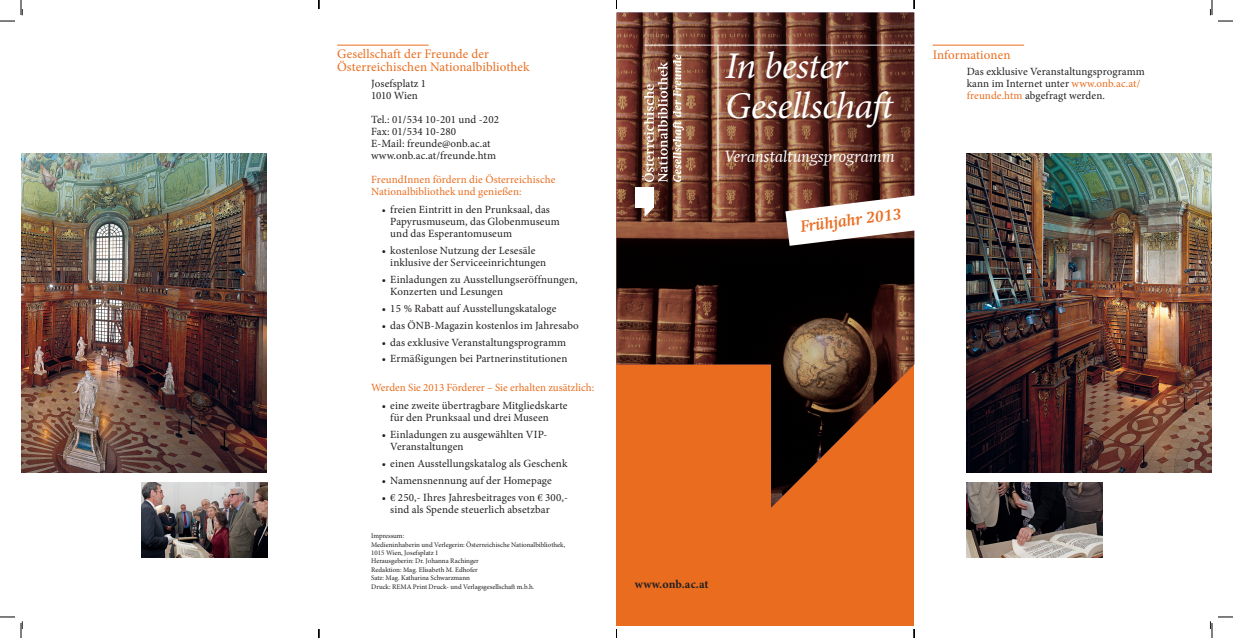
<style>
.page{position:relative;width:1233px;height:638px;background:#fff}
.page>*{position:absolute;margin:0;border:0;box-sizing:border-box;transform-origin:0 0}
.t1{font:italic 37.7px/40px "Minion Pro";letter-spacing:-.015em;color:#fff}
.t2{font:italic 16px "Swift";letter-spacing:.01em;color:#fff}
.t3{font:italic 700 16px "Swift";color:#ea6d1f}
.t4{font:13px "Minion Pro";letter-spacing:.005em;color:#ea6d1f}
.t5{font:700 12px "Minion Pro";letter-spacing:.005em;color:#231f20}
.t6{font:11px/12px "Minion Pro";letter-spacing:.01em;color:#231f20}
.t7{font:11px/12px "Minion Pro";letter-spacing:.005em;color:#ea6d1f}
.t8{font:7px/8.4px "Minion Pro";color:#231f20}
.s1{color:#ea6d1f}
.s2{font-size:10.5px}
.s3{font-size:6.2px}
</style>
<div class="page">
<hr style="left:932px;top:45px;width:92px;height:1px;background:#ea6d1f">
<hr style="left:337px;top:45px;width:91px;height:1px;background:#ea6d1f">
<img style="left:966px;top:153px;width:246px;height:319px">
<div style="left:616px;top:21px;width:298px;height:604px;background:#ea6d1f"></div>
<img style="left:616px;top:12px;width:298px;height:495px">
<hr style="left:717px;top:45px;width:1px;height:136px;background:#fff">
<hr style="left:644px;top:45px;width:276px;height:1px;background:#fff">
<svg style="left:673px;top:55px;width:11px;height:127px"></svg>
<div style="left:635px;top:187px;width:18px;height:21px;background:#fff"></div>
<svg style="left:642px;top:62px;width:25px;height:155px;background:#a17c6c"></svg>
<img style="left:141px;top:482px;width:126px;height:75px">
<img style="left:966px;top:482px;width:136px;height:75px">
<img style="left:21px;top:153px;width:245px;height:319px">
<svg style="left:785px;top:195px;width:130px;height:51px;background:#c3b8b5"></svg>
<svg style="left:1218px;top:20px;width:15px;height:2px"></svg>
<svg style="left:1218px;top:616px;width:15px;height:1px"></svg>
<svg style="left:0;top:0;width:23px;height:22px"></svg>
<svg style="left:0;top:616px;width:23px;height:21px"></svg>
<svg style="left:1210px;top:0;width:2px;height:15px"></svg>
<svg style="left:1210px;top:621px;width:2px;height:16px"></svg>
<svg style="left:913px;top:0;width:2px;height:9px"></svg>
<svg style="left:913px;top:629px;width:2px;height:8px"></svg>
<p class="t4" style="left:337px;top:45px;width:153px">Gesellschaft der Freunde der</p>
<p class="t4" style="left:932px;top:46px;width:79px">Informationen</p>
<p class="t4" style="left:337px;top:58px;width:194px">Österreichischen Nationalbibliothek</p>
<h1 class="t1" style="left:725px;top:46px;width:176px">In bester<br>Gesellschaft</h1>
<h2 class="t2" style="left:725px;top:147px;width:171px">Veranstaltungsprogramm</h2>
<p class="t6" style="left:966px;top:66px;width:180px">Das exklusive Veranstaltungsprogramm kann im Internet unter <span class="s1">www.onb.ac.at/ freunde.htm</span> abgefragt werden.</p>
<p class="t6" style="left:371px;top:78px;width:56px">Josefsplatz 1<br>1010 Wien</p>
<p class="t6" style="left:371px;top:114px;width:129px">Tel.: 01/534 10-201 und -202<br>Fax: 01/534 10-280<br>E-Mail: freunde@onb.ac.at www.onb.ac.at/freunde.htm</p>
<p class="t7" style="left:371px;top:174px;width:186px">FreundInnen fördern die Österreichische<br>Nationalbibliothek und genießen:</p>
<p class="t6" style="left:390px;top:204px;width:171px;text-indent:-9px"><span class="s2">•</span> freien Eintritt in den Prunksaal, das<br>Papyrusmuseum, das Globenmuseum und das Esperantomuseum</p>
<p class="t6" style="left:390px;top:244px;width:157px;text-indent:-8px">• kostenlose Nutzung der Lesesäle inklusive der Serviceeinrichtungen</p>
<p class="t6" style="left:390px;top:273px;width:189px;text-indent:-9px">• Einladungen zu Ausstellungseröffnungen,<br>Konzerten und Lesungen</p>
<p class="t6" style="left:382px;top:302px;width:176px">• 15 % Rabatt auf Ausstellungskataloge</p>
<p class="t6" style="left:382px;top:319px;width:199px">• das ÖNB-Magazin kostenlos im Jahresabo</p>
<p class="t6" style="left:382px;top:336px;width:186px">• das exklusive Veranstaltungsprogramm</p>
<p class="t6" style="left:382px;top:353px;width:187px">• Ermäßigungen bei Partnerinstitutionen</p>
<p class="t7" style="left:371px;top:381px;width:224px">Werden Sie 2013 Förderer – Sie erhalten zusätzlich:</p>
<p class="t6" style="left:390px;top:399px;width:179px;text-indent:-8px">• eine zweite übertragbare Mitgliedskarte für den Prunksaal und drei Museen</p>
<p class="t6" style="left:390px;top:428px;width:159px;text-indent:-8px">• Einladungen zu ausgewählten VIP-<br>Veranstaltungen</p>
<p class="t6" style="left:382px;top:457px;width:187px">• einen Ausstellungskatalog als Geschenk</p>
<p class="t6" style="left:382px;top:474px;width:171px">• Namensnennung auf der Homepage</p>
<p class="t6" style="left:390px;top:491px;width:179px;text-indent:-8px">• € 250,- Ihres Jahresbeitrages von € 300,- sind als Spende steuerlich absetzbar</p>
<p class="t8" style="left:371px;top:531px;width:196px">Impressum:<br>Medieninhaberin und Verlegerin: Österreichische Nationalbibliothek, 1015 Wien, Josefsplatz 1<br>Herausgeberin: Dr. Johanna Rachinger<br>Redaktion: Mag. Elisabeth M. Edhofer<br>Satz: Mag. Katharina Schwarzmann<br>Druck: REMA Print Druck- und Verlagsgesellschaft m.b.h<span class="s3">.</span></p>
<h2 class="t3" style="left:799px;top:216px;width:103px;rotate:-7deg">Frühjahr 2013</h2>
<p class="t5" style="left:635px;top:575px;width:75px">www.onb.ac.at</p>
</div>
